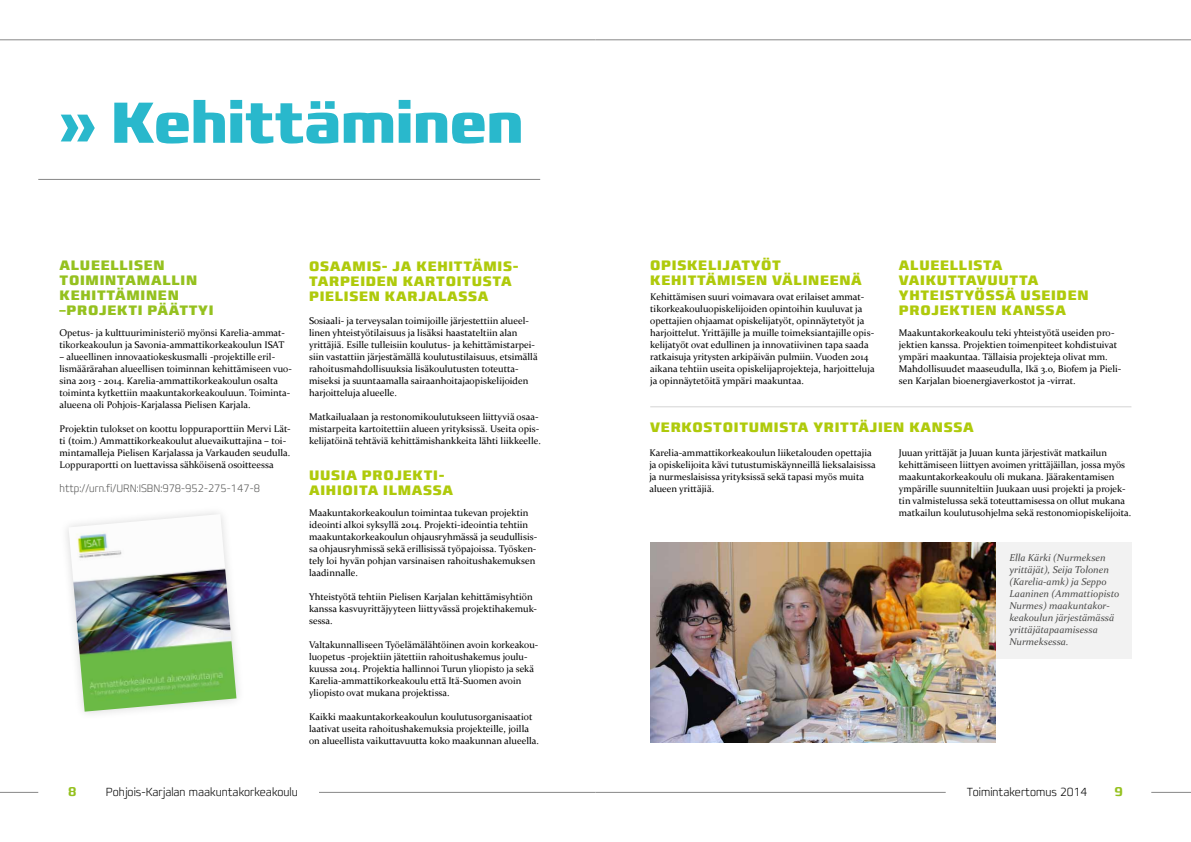
<style>
.page{position:relative;width:1191px;height:842px;background:#fff}
.page>*{position:absolute;margin:0;border:0;box-sizing:border-box;transform-origin:0 0}
.t1{font:800 condensed 59px "Francker CYR";color:#29b8cc}
.t2{font:800 condensed 14px/15px "Francker CYR";letter-spacing:.05em;color:#afca0b}
.t3{font:800 condensed 14px/15px "Francker CYR";letter-spacing:.05em;color:#95c11f}
.t4{font:13px "Francker CYR Condensed Smbold";color:#95c11f}
.t5{font:200 condensed 12px "Francker CYR";color:#000}
.t6{font:200 condensed 11px "Francker CYR";color:#575756}
.t7{font:italic 10px/12px "Constantia";color:#4a4a49}
.t8{font:9.7px/12px "Constantia";color:#000}
</style>
<div class="page">
<hr style="left:0;top:792px;width:38px;height:1px;background:#878787">
<hr style="left:595px;top:792px;width:350px;height:1px;background:#878787">
<hr style="left:319px;top:792px;width:276px;height:1px;background:#878787">
<hr style="left:0;top:40px;width:595px;height:1px;background:#878787">
<hr style="left:595px;top:40px;width:596px;height:1px;background:#878787">
<hr style="left:1151px;top:792px;width:40px;height:1px;background:#878787">
<hr style="left:38px;top:179px;width:502px;height:1px;background:#878787">
<img style="left:69px;top:514px;width:167px;height:198px">
<img style="left:650px;top:542px;width:345px;height:201px">
<div style="left:995px;top:542px;width:136px;height:116px;background:#f1f1f1"></div>
<hr style="left:650px;top:407px;width:481px;height:1px;background:#d4d4d4">
<h1 class="t1" style="left:60px;top:86px;width:465px">» KEHITTÄMINEN</h1>
<h2 class="t3" style="left:60px;top:258px;width:156px">ALUEELLISEN<br>TOIMINTAMALLIN<br>KEHITTÄMINEN –PROJEKTI PÄÄTTYI</h2>
<p class="t8" style="left:60px;top:326px;width:227px">Opetus- ja kulttuuriministeriö myönsi Karelia-ammat&shy;tikorkeakoulun ja Savonia-ammattikorkeakoulun ISAT</p>
<p class="t8" style="left:60px;top:350px;width:234px">– alueellinen innovaatiokeskusmalli -projektille eril&shy;lismäärärahan alueellisen toiminnan kehittämiseen vuo&shy;sina 2013 - 2014. Karelia-ammattikorkeakoulun osalta toiminta kytkettiin maakuntakorkeakouluun. Toiminta&shy;alueena oli Pohjois-Karjalassa Pielisen Karjala.</p>
<p class="t8" style="left:60px;top:422px;width:233px">Projektin tulokset on koottu loppuraporttiin Mervi Lät&shy;ti (toim.) Ammattikorkeakoulut aluevaikuttajina – toi&shy;mintamalleja Pielisen Karjalassa ja Varkauden seudulla.<br>Loppuraportti on luettavissa sähköisenä osoitteessa</p>
<p class="t6" style="left:60px;top:481px;width:202px">http://urn.fi/URN:ISBN:978-952-275-147-8</p>
<h2 class="t2" style="left:309px;top:259px;width:211px">OSAAMIS- JA KEHITTÄMIS-<br>TARPEIDEN KARTOITUSTA<br>PIELISEN KARJALASSA</h2>
<p class="t8" style="left:309px;top:314px;width:230px">Sosiaali- ja terveysalan toimijoille järjestettiin alueel&shy;linen yhteistyötilaisuus ja lisäksi haastateltiin alan yrittäjiä. Esille tulleisiin koulutus- ja kehittämistarpei&shy;siin vastattiin järjestämällä koulutustilaisuus, etsimällä rahoitusmahdollisuuksia lisäkoulutusten toteutta&shy;miseksi ja suuntaamalla sairaanhoitajaopiskelijoiden harjoitteluja alueelle.</p>
<p class="t8" style="left:309px;top:410px;width:233px">Matkailualaan ja restonomikoulutukseen liittyviä osaa&shy;mistarpeita kartoitettiin alueen yrityksissä. Useita opis&shy;kelijatöinä tehtäviä kehittämishankkeita lähti liikkeelle.</p>
<h2 class="t2" style="left:309px;top:468px;width:146px">UUSIA PROJEKTI-<br>AIHIOITA ILMASSA</h2>
<p class="t8" style="left:309px;top:506px;width:230px">Maakuntakorkeakoulun toimintaa tukevan projektin ideointi alkoi syksyllä 2014. Projekti-ideointia tehtiin maakuntakorkeakoulun ohjausryhmässä ja seudullisis&shy;sa ohjausryhmissä sekä erillisissä työpajoissa. Työsken&shy;tely loi hyvän pohjan varsinaisen rahoitushakemuksen laadinnalle.</p>
<p class="t8" style="left:309px;top:590px;width:229px">Yhteistyötä tehtiin Pielisen Karjalan kehittämisyhtiön kanssa kasvuyrittäjyyteen liittyvässä projektihakemuk&shy;sessa.</p>
<p class="t8" style="left:309px;top:638px;width:231px">Valtakunnalliseen Työelämälähtöinen avoin korkeakou&shy;luopetus -projektiin jätettiin rahoitushakemus joulu&shy;kuussa 2014. Projektia hallinnoi Turun yliopisto ja sekä Karelia-ammattikorkeakoulu että Itä-Suomen avoin yliopisto ovat mukana projektissa.</p>
<p class="t8" style="left:309px;top:710px;width:231px">Kaikki maakuntakorkeakoulun koulutusorganisaatiot laativat useita rahoitushakemuksia projekteille, joilla on alueellista vaikuttavuutta koko maakunnan alueella.</p>
<h2 class="t2" style="left:650px;top:258px;width:213px">OPISKELIJATYÖT<br>KEHITTÄMISEN VÄLINEENÄ</h2>
<p class="t8" style="left:650px;top:290px;width:226px">Kehittämisen suuri voimavara ovat erilaiset ammat&shy;tikorkeakouluopiskelijoiden opintoihin kuuluvat ja opettajien ohjaamat opiskelijatyöt, opinnäytetyöt ja harjoittelut. Yrittäjille ja muille toimeksiantajille opis&shy;kelijatyöt ovat edullinen ja innovatiivinen tapa saada ratkaisuja yritysten arkipäivän pulmiin. Vuoden 2014 aikana tehtiin useita opiskelijaprojekteja, harjoitteluja ja opinnäytetöitä ympäri maakuntaa.</p>
<h2 class="t2" style="left:899px;top:258px;width:191px">ALUEELLISTA<br>VAIKUTTAVUUTTA<br>YHTEISTYÖSSÄ USEIDEN<br>PROJEKTIEN KANSSA</h2>
<p class="t8" style="left:899px;top:326px;width:224px">Maakuntakorkeakoulu teki yhteistyötä useiden pro&shy;jektien kanssa. Projektien toimenpiteet kohdistuivat ympäri maakuntaa. Tällaisia projekteja olivat mm.<br>Mahdollisuudet maaseudulla, Ikä 3.0, Biofem ja Pieli&shy;sen Karjalan bioenergiaverkostot ja -virrat.</p>
<h2 class="t2" style="left:650px;top:419px;width:325px">VERKOSTOITUMISTA YRITTÄJIEN KANSSA</h2>
<p class="t8" style="left:649px;top:446px;width:228px">Karelia-ammattikorkeakoulun liiketalouden opettajia ja opiskelijoita kävi tutustumiskäynneillä lieksalaisissa ja nurmeslaisissa yrityksissä sekä tapasi myös muita alueen yrittäjiä.</p>
<p class="t8" style="left:899px;top:446px;width:234px">Juuan yrittäjät ja Juuan kunta järjestivät matkailun kehittämiseen liittyen avoimen yrittäjäillan, jossa myös maakuntakorkeakoulu oli mukana. Jäärakentamisen ympärille suunniteltiin Juukaan uusi projekti ja projek&shy;tin valmistelussa sekä toteuttamisessa on ollut mukana matkailun koulutusohjelma sekä restonomiopiskelijoita.</p>
<p class="t7" style="left:1009px;top:551px;width:111px">Ella Kärki (Nurmeksen yrittäjät), Seija Tolonen (Karelia-amk) ja Seppo<br>Laaninen (Ammattiopisto<br>Nurmes) maakuntakor&shy;keakoulun järjestämässä yrittäjätapaamisessa<br>Nurmeksessa.</p>
<h3 class="t4" style="left:68px;top:784px;width:10px">8</h3>
<p class="t5" style="left:106px;top:784px;width:193px">Pohjois-Karjalan maakuntakorkeakoulu</p>
<p class="t5" style="left:966px;top:784px;width:122px">Toimintakertomus 2014</p>
<h3 class="t4" style="left:1114px;top:784px;width:10px">9</h3>
</div>
